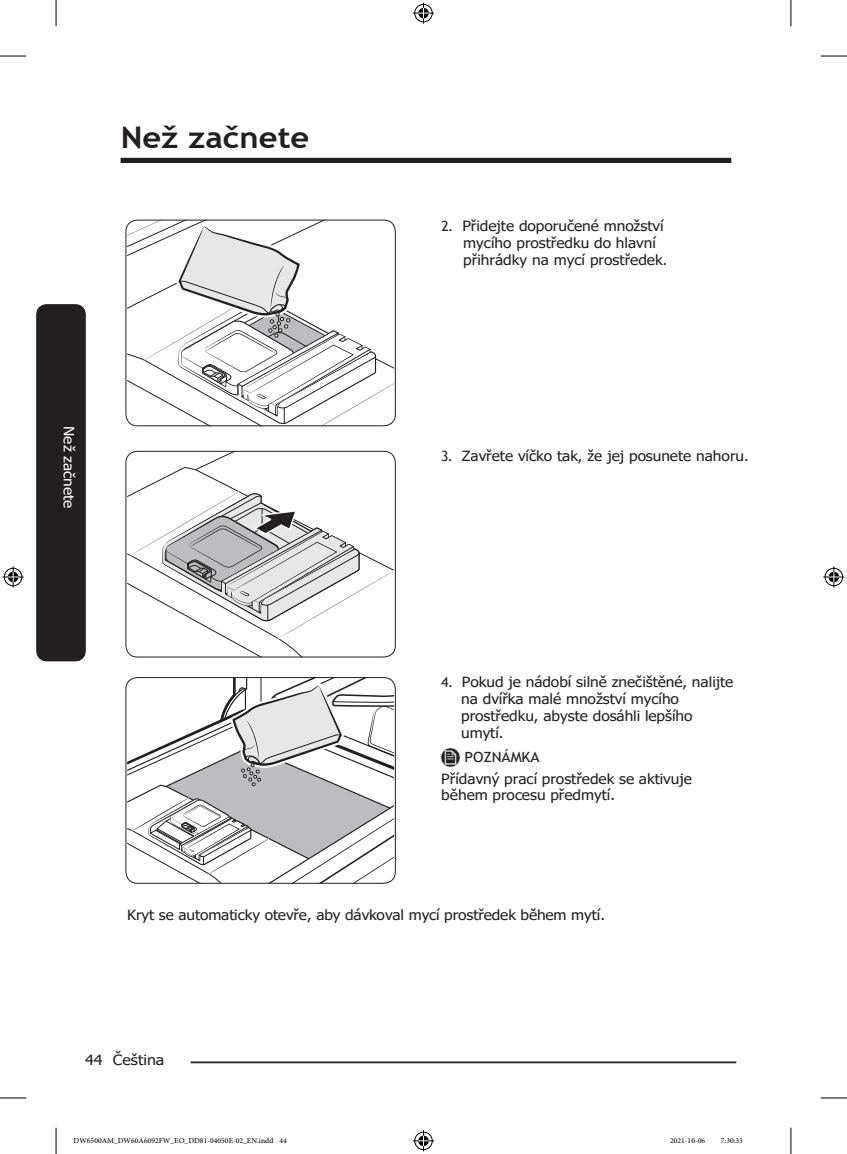
<style>
.page{position:relative;width:847px;height:1154px;background:#fff}
.page>*{position:absolute;margin:0;border:0;box-sizing:border-box;transform-origin:0 0}
.t1{font:700 29.75px "Trebuchet MS";color:#231f20;scale:1.09 1}
.t2{font:14px/16.8px "Tahoma";color:#231f20;scale:1.1 1}
.t3{font:14px "Tahoma";color:#fff;scale:1.1 1}
.t4{font:14px "Tahoma";color:#231f20;scale:1.13 1}
.t5{font:14px "Trebuchet MS";letter-spacing:-.005em;color:#231f20;scale:1.1 1}
.t6{font:10.5px "Adobe Arabic";color:#000}
.s1{font-family:"Trebuchet MS"}
</style>
<div class="page">
<hr style="left:125px;top:1061px;width:611px;height:2px;background:#231f20">
<div style="left:111px;top:1051px;width:79px;height:18px;background:#fff"></div>
<svg style="left:127px;top:222px;width:267px;height:204px"></svg>
<div style="left:125px;top:220px;width:270px;height:206px;border:1px solid #231f20;border-radius:12px"></div>
<svg style="left:127px;top:451px;width:267px;height:206px"></svg>
<div style="left:125px;top:451px;width:270px;height:206px;border:1px solid #231f20;border-radius:12px"></div>
<svg style="left:127px;top:677px;width:267px;height:206px"></svg>
<div style="left:125px;top:677px;width:270px;height:206px;border:1px solid #231f20;border-radius:12px"></div>
<svg style="left:0;top:56px;width:26px;height:1px"></svg>
<svg style="left:820px;top:56px;width:26px;height:1px"></svg>
<svg style="left:0;top:1097px;width:26px;height:1px"></svg>
<svg style="left:820px;top:1097px;width:26px;height:1px"></svg>
<svg style="left:56px;top:0;width:1px;height:26px"></svg>
<svg style="left:56px;top:1128px;width:1px;height:26px"></svg>
<svg style="left:790px;top:0;width:1px;height:26px"></svg>
<svg style="left:790px;top:1128px;width:1px;height:26px"></svg>
<svg style="left:413px;top:3px;width:21px;height:21px"></svg>
<svg style="left:413px;top:1130px;width:21px;height:21px"></svg>
<svg style="left:3px;top:566px;width:21px;height:21px"></svg>
<svg style="left:823px;top:566px;width:21px;height:21px"></svg>
<div style="left:36px;top:304px;width:50px;height:357px;background:#231f20"></div>
<div style="left:120px;top:158px;width:611px;height:5px;background:#231f20"></div>
<img style="left:441px;top:748px;width:18px;height:19px">
<h1 class="t1" style="left:121px;top:119px;width:174px">Než začnete</h1>
<p class="t3" style="left:78px;top:426px;width:76px;rotate:90deg">Než začnete</p>
<p class="t2" style="left:463px;top:219px;width:187px;text-indent:-22px"><span class="s1">2.</span> Přidejte doporučené množství mycího prostředku do hlavní přihrádky na mycí prostředek.</p>
<p class="t2" style="left:441px;top:449px;width:281px"><span class="s1">3.</span> Zavřete víčko tak, že jej posunete nahoru.</p>
<p class="t2" style="left:461px;top:675px;width:249px;text-indent:-20px"><span class="s1">4.</span> Pokud je nádobí silně znečištěné, nalijte na dvířka malé množství mycího prostředku, abyste dosáhli lepšího umytí.</p>
<p class="t5" style="left:464px;top:749px;width:70px">POZNÁMKA</p>
<p class="t2" style="left:441px;top:771px;width:229px">Přídavný prací prostředek se aktivuje během procesu předmytí.</p>
<p class="t2" style="left:127px;top:907px;width:436px">Kryt se automaticky otevře, aby dávkoval mycí prostředek během mytí.</p>
<p class="t4" style="left:85px;top:1051px;width:72px">44 Čeština</p>
<p class="t6" style="left:74px;top:1133px;width:215px">DW6500AM_DW60A6092FW_EO_DD81-04050E-02_EN.indd 44</p>
<p class="t6" style="left:669px;top:1133px;width:37px">2021-10-06</p>
<p class="t6" style="left:720px;top:1133px;width:24px">7:30:33</p>
</div>
